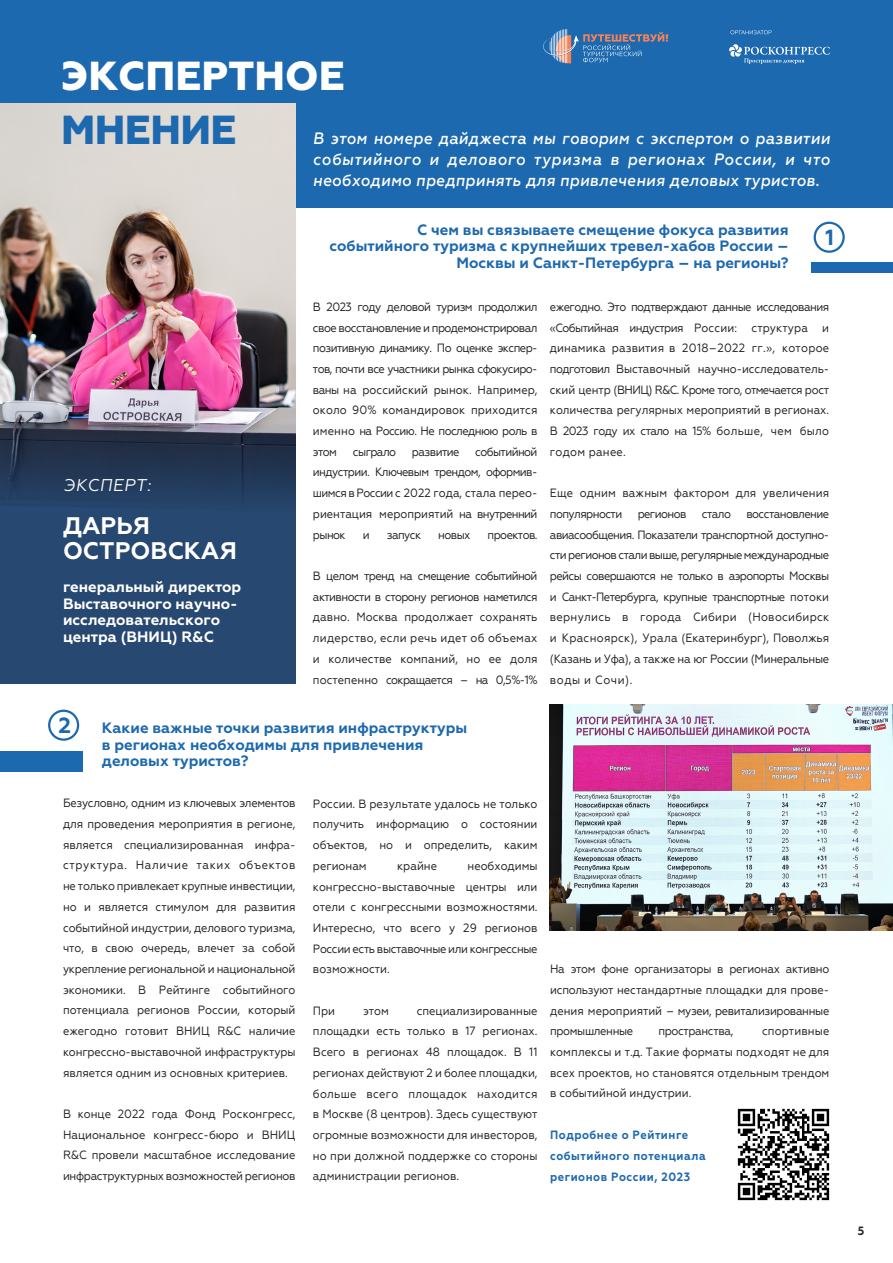
<style>
.page{position:relative;width:893px;height:1263px;background:#fff}
.page>*{position:absolute;margin:0;border:0;box-sizing:border-box;transform-origin:0 0}
.t1{font:800 40.5px "Geometria";color:#fff}
.t2{font:800 40.5px "Geometria";letter-spacing:-.015em;color:#1d69af}
.t3{font:700 24px/25.5px "Geometria";color:#fff}
.t4{font:700 21.9px "Geometria";color:#1d69af}
.t5{font:italic 16.95px "Geometria";letter-spacing:.025em;color:#fff}
.t6{font:italic 500 16.5px/21px "Geometria";letter-spacing:.025em;color:#fff;text-align:justify;scale:.93 1}
.t7{font:700 15px/16.5px "Geometria";color:#1d69af}
.t8{font:700 15px/16.5px "Geometria";color:#fff}
.t9{font:12px/20.7px "Geometria";color:#231f20;text-align:justify;scale:.93 1}
.t10{font:700 12px/20.7px "Geometria";letter-spacing:.05em;color:#1d69af;scale:.93 1}
.t11{font:12px "Geometria";letter-spacing:-.05em;color:#231f20;scale:.93 1}
.t12{font:12px "Geometria";letter-spacing:-.03em;color:#231f20;scale:.93 1}
.t13{font:700 12px "Geometria";color:#231f20;scale:.93 1}
</style>
<div class="page">
<div style="left:0;top:0;width:893px;height:208px;background:#1d69af"></div>
<img style="left:0;top:103px;width:295px;height:581px">
<svg style="left:0;top:404px;width:295px;height:279px;background:#324b6d"></svg>
<svg style="left:730px;top:30px;width:41px;height:4px"></svg>
<svg style="left:729px;top:44px;width:101px;height:20px"></svg>
<svg style="left:543px;top:29px;width:125px;height:34px"></svg>
<div style="left:0;top:751px;width:83px;height:20px;background:#1d69af"></div>
<svg style="left:48px;top:710px;width:31px;height:31px"></svg>
<img style="left:550px;top:705px;width:343px;height:226px">
<div style="left:811px;top:263px;width:82px;height:10px;background:#1d69af"></div>
<svg style="left:814px;top:222px;width:31px;height:31px"></svg>
<img style="left:737px;top:1108px;width:93px;height:93px">
<h1 class="t1" style="left:61px;top:52px;width:285px">ЭКСПЕРТНОЕ</h1>
<h1 class="t2" style="left:61px;top:106px;width:177px">МНЕНИЕ</h1>
<h3 class="t5" style="left:64px;top:475px;width:89px">ЭКСПЕРТ:</h3>
<h2 class="t3" style="left:63px;top:513px;width:175px">ДАРЬЯ<br>ОСТРОВСКАЯ</h2>
<p class="t8" style="left:63px;top:579px;width:180px">генеральный директор<br>Выставочного научно&shy;исследовательского центра (ВНИЦ) R&amp;C</p>
<h3 class="t6" style="left:313px;top:128px;width:557px">В этом номере дайджеста мы говорим с экспертом о развитии событийного и делового туризма в регионах России, и что необходимо предпринять для привлечения деловых туристов.</h3>
<p class="t7" style="left:329px;top:221px;width:461px;text-align:right">С чем вы связываете смещение фокуса развития событийного туризма с крупнейших тревел-хабов России –<br>Москвы и Санкт-Петербурга – на регионы?</p>
<h3 class="t4" style="left:825px;top:224px;width:10px">1</h3>
<p class="t9" style="left:313px;top:296px;width:243px">В 2023 году деловой туризм продолжил свое восстановление и продемонстрировал позитивную динамику. По оценке экспер&shy;тов, почти все участники рынка сфокусиро&shy;ваны на российский рынок. Например, около 90% командировок приходится именно на Россию. Не последнюю роль в этом</p>
<p class="t9" style="left:550px;top:296px;width:302px">ежегодно. Это подтверждают данные исследования «Событийная индустрия России: структура и динамика развития в 2018–2022 гг.», которое подготовил Выставочный научно-исследователь&shy;ский центр (ВНИЦ) R&amp;C. Кроме того, отмечается рост количества регулярных мероприятий в регионах.<br>В 2023 году их стало на 15% больше, чем было годом ранее.</p>
<p class="t9" style="left:550px;top:483px;width:302px">Еще одним важным фактором для увеличения популярности</p>
<p class="t9" style="left:313px;top:441px;width:243px;text-indent:162px">событийной индустрии. Ключевым трендом, оформив&shy;шимся в России с 2022 года, стала перео&shy;риентация мероприятий на внутренний рынок</p>
<p class="t11" style="left:353px;top:445px;width:48px">сыграло</p>
<p class="t11" style="left:412px;top:445px;width:53px">развитие</p>
<p class="t9" style="left:550px;top:503px;width:302px;text-indent:196px">восстановление авиасообщения. Показатели транспортной доступно&shy;сти регионов стали выше, регулярные международные рейсы совершаются не только в аэропорты Москвы и Санкт-Петербурга, крупные транспортные потоки вернулись в города Сибири (Новосибирск и Красноярск), Урала (Екатеринбург), Поволжья (Казань и Уфа), а также на юг России (Минеральные воды и Сочи).</p>
<p class="t11" style="left:638px;top:507px;width:54px">регионов</p>
<p class="t9" style="left:702px;top:503px;width:33px">стало</p>
<p class="t9" style="left:363px;top:524px;width:9px">и</p>
<p class="t9" style="left:387px;top:524px;width:39px">запуск</p>
<p class="t9" style="left:438px;top:524px;width:36px">новых</p>
<p class="t11" style="left:488px;top:527px;width:55px">проектов.</p>
<p class="t9" style="left:313px;top:565px;width:243px">В целом тренд на смещение событийной активности в сторону регионов наметился давно. Москва продолжает сохранять лидерство, если речь идет об объемах и количестве компаний, но ее доля постепенно сокращается – на 0,5%-1%</p>
<h3 class="t4" style="left:58px;top:712px;width:14px">2</h3>
<p class="t7" style="left:102px;top:720px;width:367px">Какие важные точки развития инфраструктуры в регионах необходимы для привлечения деловых туристов?</p>
<p class="t9" style="left:63px;top:793px;width:252px">Безусловно, одним из ключевых элементов для проведения мероприятия в регионе, является специализированная инфра&shy;структура. Наличие таких объектов не только привлекает крупные инвестиции, но и является стимулом для развития событийной индустрии, делового туризма, что, в свою очередь, влечет за собой укрепление региональной и национальной экономики. В Рейтинге событийного потенциала регионов России, который ежегодно готовит ВНИЦ R&amp;C наличие конгрессно-выставочной инфраструктуры является одним из основных критериев.</p>
<p class="t9" style="left:63px;top:1103px;width:252px">В конце 2022 года Фонд Росконгресс, Национальное конгресс-бюро и ВНИЦ R&amp;C провели масштабное исследование инфраструктурных возможностей регионов</p>
<p class="t9" style="left:313px;top:793px;width:243px">России. В результате удалось не только получить информацию о состоянии объектов, но и определить, каким регионам</p>
<p class="t9" style="left:397px;top:855px;width:44px">крайне</p>
<p class="t9" style="left:313px;top:855px;width:243px;text-indent:155px">необходимы конгрессно-выставочные центры или отели с конгрессными возможностями.<br>Интересно, что всего у 29 регионов России есть выставочные или конгрессные возможности.</p>
<p class="t9" style="left:313px;top:1000px;width:25px">При</p>
<p class="t9" style="left:363px;top:1000px;width:29px">этом</p>
<p class="t9" style="left:313px;top:1000px;width:243px;text-indent:104px">специализированные площадки есть только в 17 регионах.<br>Всего в регионах 48 площадок. В 11 регионах действуют 2 и более площадки, больше всего площадок находится в Москве (8 центров). Здесь существуют огромные возможности для инвесторов, но при должной поддержке со стороны администрации регионов.</p>
<p class="t9" style="left:550px;top:959px;width:302px">На этом фоне организаторы в регионах активно используют нестандартные площадки для прове&shy;дения мероприятий – музеи, ревитализированные промышленные</p>
<p class="t9" style="left:550px;top:1021px;width:302px;text-indent:212px">спортивные комплексы и т.д. Такие форматы подходят не для всех проектов, но становятся отдельным трендом в событийной индустрии.</p>
<p class="t12" style="left:658px;top:1024px;width:82px">пространства,</p>
<p class="t10" style="left:550px;top:1125px;width:169px">Подробнее о Рейтинге событийного потенциала регионов России, 2023</p>
<p class="t13" style="left:858px;top:1224px;width:9px">5</p>
</div>
